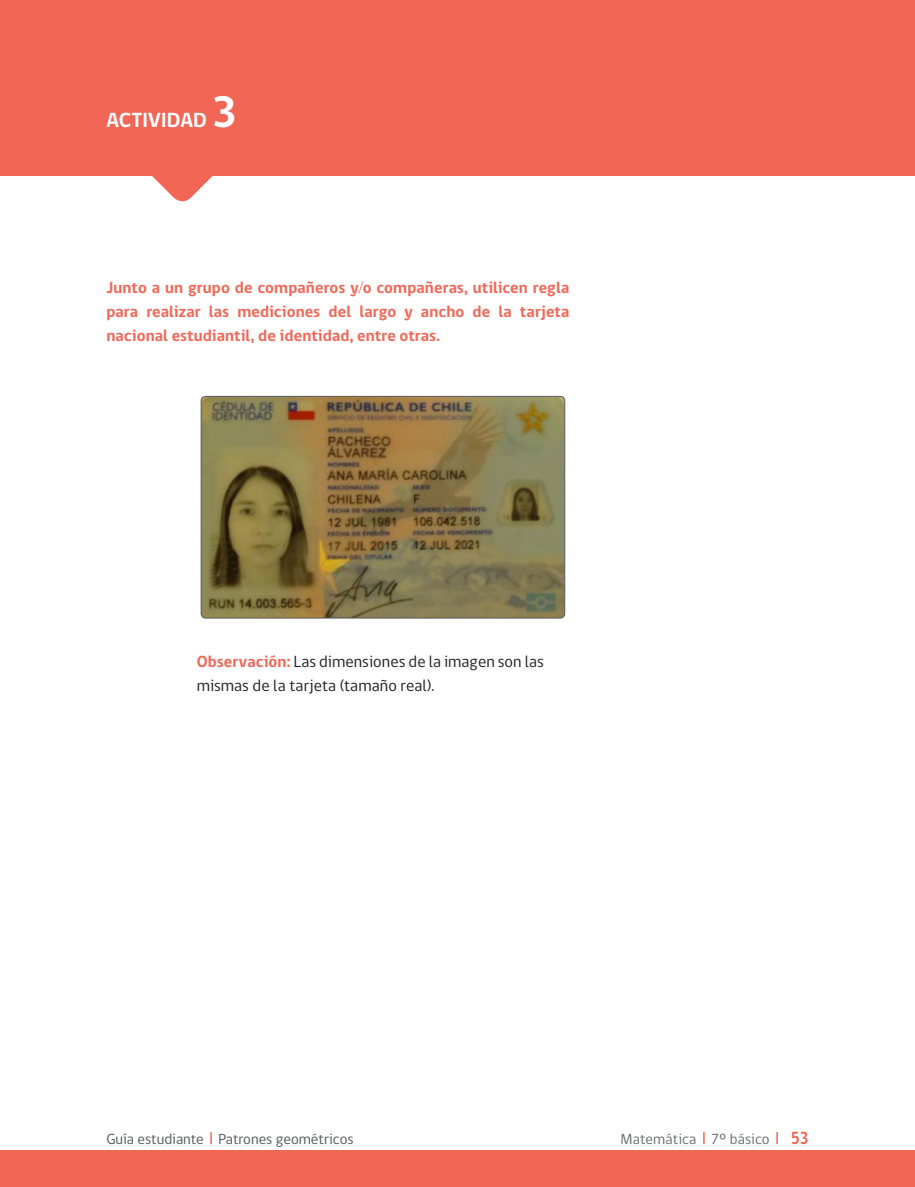
<style>
.page{position:relative;width:915px;height:1187px;background:#fff}
.page>*{position:absolute;margin:0;border:0;box-sizing:border-box;transform-origin:0 0}
.titulos{font:700 45px "gob CL";color:#fff}
.titulos-2{font:700 21px "gob CL";letter-spacing:-.005em;color:#fff}
.punteo_numero_letra{font:700 16.5px/24px "gob CL";letter-spacing:.005em;color:#f26655;text-align:justify}
.punteo_numero_letra-2{font:16.5px/24px "gob CL";letter-spacing:.005em;color:#231f20}
.t1{font:15px "gob CL";color:#57585a}
.t2{font:15px "gob CL";letter-spacing:.005em;color:#6c6d70}
.s1{font-size:45px}
.s2{font-weight:700;color:#f26655}
.s3{font-weight:700;font-size:18px;color:#f26655}
</style>
<div class="page">
<svg style="left:703px;top:1131px;width:1px;height:12px"></svg>
<hr style="left:0;top:1149px;width:1px;height:37px;background:#f26655">
<div style="left:0;top:1150px;width:914px;height:36px;background:#f26655"></div>
<svg style="left:210px;top:1132px;width:2px;height:12px"></svg>
<img style="left:201px;top:396px;width:363px;height:222px">
<div style="left:201px;top:396px;width:363px;height:222px;border:1px solid #57585a;border-radius:4px"></div>
<div style="left:0;top:0;width:914px;height:176px;background:#f26655"></div>
<svg style="left:152px;top:176px;width:61px;height:26px;fill:#f26655"></svg>
<p class="titulos" style="left:212px;top:80px;width:27px">2</p>
<p class="titulos-2" style="left:106px;top:106px;width:132px">ACTIVIDAD <span class="s1">3</span></p>
<p class="punteo_numero_letra" style="left:106px;top:276px;width:464px">Junto a un grupo de compañeros y/o compañeras, utilicen regla para realizar las mediciones del largo y ancho de la tarjeta nacional estudiantil, de identidad, entre otras.</p>
<p class="punteo_numero_letra-2" style="left:197px;top:650px;width:348px"><span class="s2">Observación:</span> Las dimensiones de la imagen son las mismas de la tarjeta (tamaño real).</p>
<p class="t1" style="left:106px;top:1128px;width:249px">Guía estudiante Patrones geométricos</p>
<p class="t2" style="left:620px;top:1128px;width:189px">Matemática 7º básico <span class="s3">53</span></p>
</div>
